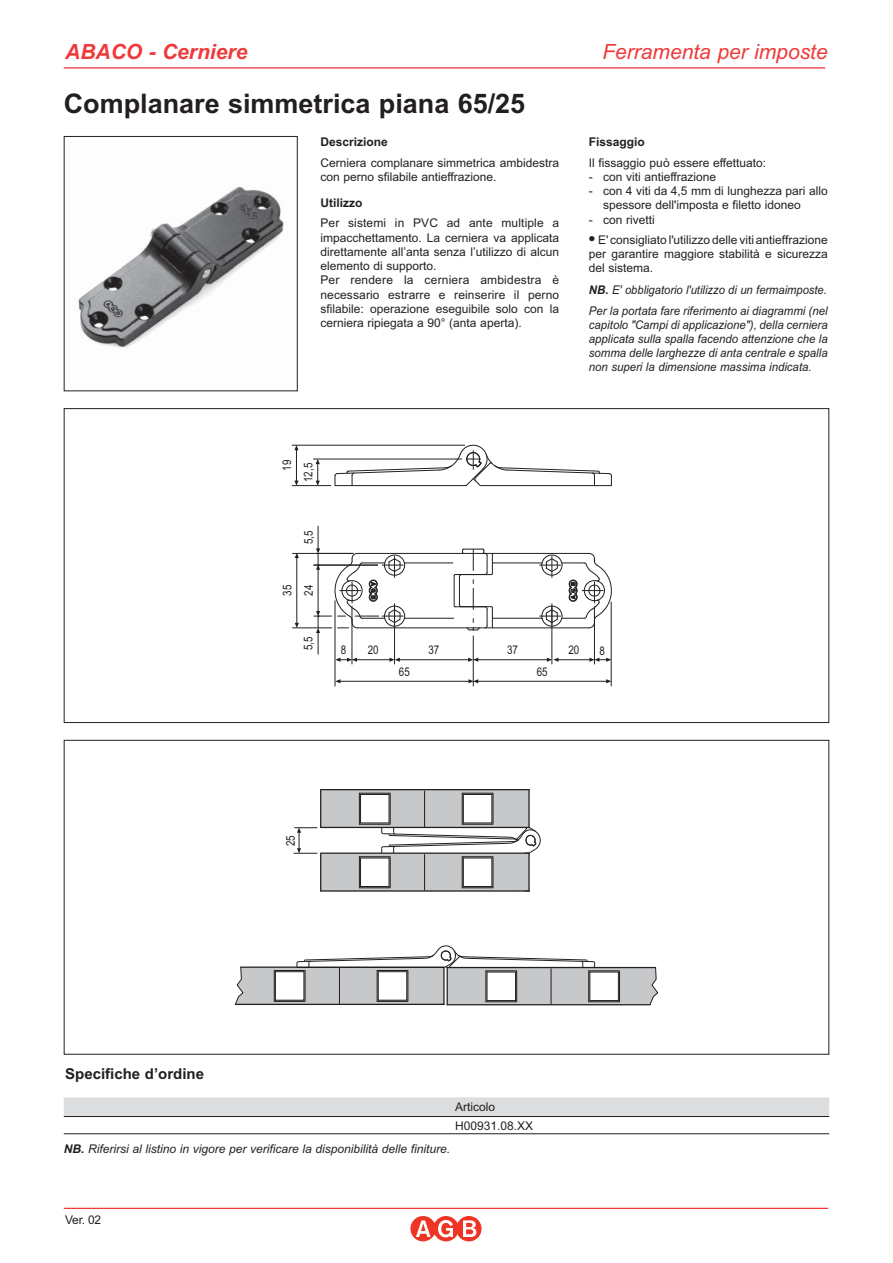
<style>
.page{position:relative;width:893px;height:1263px;background:#fff}
.page>*{position:absolute;margin:0;border:0;box-sizing:border-box;transform-origin:0 0}
.t1{font:700 27px "Arial";color:#231f20}
.t2{font:italic 21px "Arial";color:#ef393a}
.t3{font:italic 700 21px "Arial";color:#ef393a}
.t4{font:700 15px "Arial";color:#231f20}
.t5{font:12px/14.2px "Arial";color:#231f20}
.t6{font:italic 12px/13.8px "Arial";color:#231f20;text-align:justify;scale:.95 1}
.t7{font:italic 12px/21.3px "Arial";color:#231f20;scale:.93 1}
.t8{font:italic 12px "Arial";color:#231f20}
.t9{font:12px "Arial Narrow";color:#231f20}
.t10{font:700 12px "Arial";color:#231f20}
.s1{font-weight:700;font-size:18px}
.s2{font-weight:700}
</style>
<div class="page">
<hr style="left:64px;top:67px;width:761px;height:2px;background:#ef393a">
<svg style="left:316px;top:460px;width:4px;height:25px"></svg>
<hr style="left:313px;top:459px;width:149px;height:1px;background:#231f20">
<hr style="left:292px;top:485px;width:39px;height:1px;background:#231f20">
<svg style="left:294px;top:481px;width:5px;height:5px"></svg>
<svg style="left:294px;top:446px;width:5px;height:4px"></svg>
<hr style="left:296px;top:450px;width:1px;height:31px;background:#231f20">
<hr style="left:292px;top:445px;width:173px;height:1px;background:#231f20">
<hr style="left:292px;top:628px;width:40px;height:1px;background:#231f20">
<svg style="left:295px;top:623px;width:4px;height:5px"></svg>
<svg style="left:295px;top:554px;width:4px;height:4px"></svg>
<hr style="left:297px;top:558px;width:1px;height:65px;background:#231f20">
<hr style="left:292px;top:553px;width:61px;height:1px;background:#231f20">
<hr style="left:335px;top:601px;width:1px;height:85px;background:#231f20">
<hr style="left:352px;top:606px;width:1px;height:58px;background:#231f20">
<hr style="left:394px;top:607px;width:1px;height:57px;background:#231f20">
<hr style="left:552px;top:606px;width:1px;height:58px;background:#231f20">
<hr style="left:594px;top:607px;width:1px;height:57px;background:#231f20">
<hr style="left:473px;top:636px;width:1px;height:50px;background:#231f20">
<svg style="left:606px;top:679px;width:5px;height:4px"></svg>
<hr style="left:478px;top:681px;width:128px;height:1px;background:#231f20">
<hr style="left:611px;top:602px;width:1px;height:84px;background:#231f20">
<svg style="left:469px;top:679px;width:9px;height:4px"></svg>
<svg style="left:335px;top:679px;width:5px;height:4px"></svg>
<hr style="left:340px;top:681px;width:129px;height:1px;background:#231f20">
<svg style="left:334px;top:444px;width:278px;height:43px"></svg>
<svg style="left:314px;top:526px;width:298px;height:136px"></svg>
<div style="left:321px;top:790px;width:208px;height:38px;background:#c6c8ca"></div>
<div style="left:361px;top:794px;width:28px;height:29px;background:#fff"></div>
<div style="left:321px;top:853px;width:208px;height:38px;background:#c6c8ca"></div>
<div style="left:361px;top:858px;width:28px;height:28px;background:#fff"></div>
<svg style="left:294px;top:827px;width:23px;height:27px"></svg>
<svg style="left:234px;top:945px;width:425px;height:60px"></svg>
<div style="left:378px;top:971px;width:29px;height:29px;border:1px solid #231f20"></div>
<hr style="left:321px;top:789px;width:208px;height:1px;background:#231f20">
<hr style="left:321px;top:827px;width:208px;height:1px;background:#231f20">
<hr style="left:320px;top:790px;width:1px;height:37px;background:#231f20">
<hr style="left:528px;top:790px;width:2px;height:37px;background:#231f20">
<div style="left:359px;top:793px;width:31px;height:31px;border:1px solid #231f20"></div>
<div style="left:360px;top:794px;width:29px;height:29px;border:1px solid #231f20"></div>
<hr style="left:424px;top:791px;width:1px;height:36px;background:#231f20">
<div style="left:462px;top:793px;width:31px;height:31px;border:1px solid #231f20"></div>
<hr style="left:321px;top:852px;width:208px;height:2px;background:#231f20">
<hr style="left:321px;top:890px;width:208px;height:2px;background:#231f20">
<hr style="left:320px;top:854px;width:1px;height:37px;background:#231f20">
<div style="left:359px;top:856px;width:31px;height:32px;border:1px solid #231f20"></div>
<div style="left:360px;top:858px;width:29px;height:29px;border:1px solid #231f20"></div>
<svg style="left:381px;top:794px;width:160px;height:98px"></svg>
<div style="left:463px;top:858px;width:29px;height:29px;border:1px solid #231f20"></div>
<img style="left:78px;top:186px;width:206px;height:162px">
<div style="left:64px;top:136px;width:234px;height:255px;border:1px solid #231f20"></div>
<div style="left:64px;top:1097px;width:765px;height:19px;background:#dcddde"></div>
<hr style="left:64px;top:1116px;width:765px;height:1px;background:#231f20">
<hr style="left:64px;top:1133px;width:765px;height:1px;background:#231f20">
<svg style="left:410px;top:1216px;width:72px;height:25px"></svg>
<hr style="left:64px;top:1208px;width:764px;height:1px;background:#ef393a">
<h2 class="t3" style="left:65px;top:44px;width:184px">ABACO - Cerniere</h2>
<h2 class="t2" style="left:602px;top:44px;width:227px">Ferramenta per imposte</h2>
<h1 class="t1" style="left:64px;top:94px;width:463px">Complanare simmetrica piana 65/25</h1>
<p class="t10" style="left:320px;top:138px;width:69px">Descrizione</p>
<p class="t5" style="left:320px;top:156px;width:240px">Cerniera complanare simmetrica ambidestra con perno sfilabile antieffrazione.</p>
<p class="t10" style="left:320px;top:198px;width:43px">Utilizzo</p>
<p class="t5" style="left:320px;top:217px;width:240px">Per sistemi in PVC ad ante multiple a impacchettamento. La cerniera va applicata direttamente all’anta senza l’utilizzo di alcun elemento di supporto.<br>Per rendere la cerniera ambidestra è necessario estrarre e reinserire il perno sfilabile: operazione eseguibile solo con la cerniera ripiegata a 90° (anta aperta).</p>
<p class="t10" style="left:589px;top:138px;width:58px">Fissaggio</p>
<p class="t5" style="left:589px;top:156px;width:179px">Il fissaggio può essere effettuato:</p>
<p class="t5" style="left:589px;top:171px;width:129px">- con viti antieffrazione</p>
<p class="t5" style="left:603px;top:185px;width:226px;text-indent:-14px">- con 4 viti da 4,5 mm di lunghezza pari allo spessore dell'imposta e filetto idoneo</p>
<p class="t5" style="left:589px;top:213px;width:67px">- con rivetti</p>
<p class="t5" style="left:589px;top:234px;width:240px;text-align:justify"><span class="s1">•</span> E' consigliato l'utilizzo delle viti antieffrazione per garantire maggiore stabilità e sicurezza del sistema.</p>
<p class="t7" style="left:589px;top:280px;width:258px"><span class="s2">NB.</span> E' obbligatorio l'utilizzo di un fermaimposte.<br>Per la portata fare riferimento ai diagrammi (nel</p>
<p class="t6" style="left:589px;top:319px;width:253px">capitolo "Campi di applicazione"), della cerniera applicata sulla spalla facendo attenzione che la somma delle larghezze di anta centrale e spalla non superi la dimensione massima indicata.</p>
<p class="t9" style="left:280px;top:471px;width:12px;rotate:-90deg">19</p>
<p class="t9" style="left:301px;top:482px;width:21px;rotate:-90deg">12,5</p>
<p class="t9" style="left:302px;top:544px;width:15px;rotate:-90deg">5,5</p>
<p class="t9" style="left:280px;top:596px;width:12px;rotate:-90deg">35</p>
<p class="t9" style="left:302px;top:596px;width:12px;rotate:-90deg">24</p>
<p class="t9" style="left:301px;top:650px;width:15px;rotate:-90deg">5,5</p>
<p class="t9" style="left:341px;top:643px;width:7px">8</p>
<p class="t9" style="left:368px;top:643px;width:12px">20</p>
<p class="t9" style="left:428px;top:643px;width:12px">37</p>
<p class="t9" style="left:399px;top:664px;width:12px">65</p>
<p class="t9" style="left:284px;top:846px;width:12px;rotate:-90deg">25</p>
<p class="t9" style="left:507px;top:643px;width:12px">37</p>
<p class="t9" style="left:568px;top:643px;width:12px">20</p>
<p class="t9" style="left:599px;top:644px;width:7px">8</p>
<p class="t9" style="left:537px;top:664px;width:12px">65</p>
<p class="t4" style="left:65px;top:1068px;width:140px">Specifiche d’ordine</p>
<p class="t5" style="left:455px;top:1099px;width:80px;line-height:18.1px">Articolo<br>H00931.08.XX</p>
<p class="t8" style="left:64px;top:1144px;width:388px"><span class="s2">NB.</span> Riferirsi al listino in vigore per verificare la disponibilità delle finiture.</p>
<p class="t5" style="left:65px;top:1214px;width:37px">Ver. 02</p>
</div>
